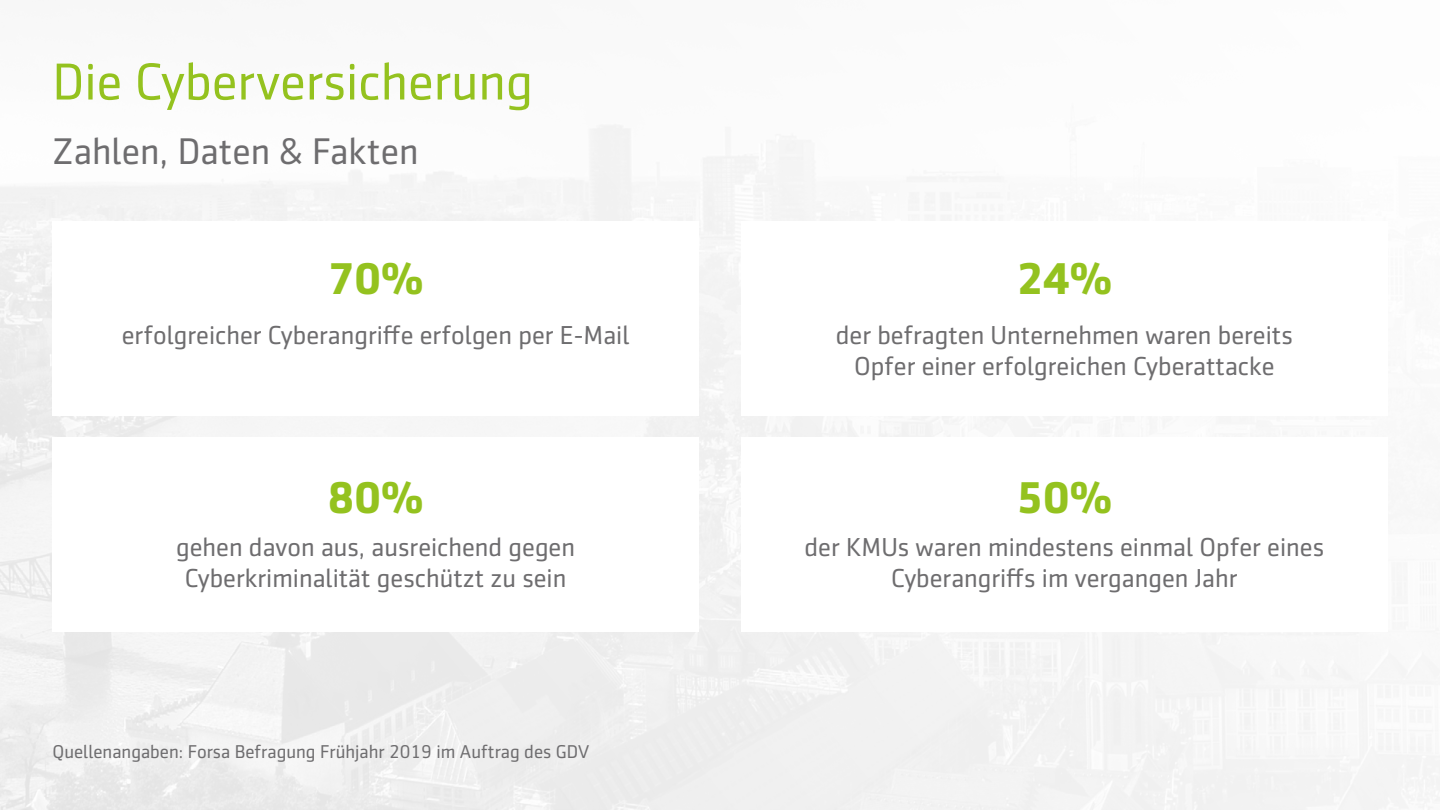
<style>
.page{position:relative;width:1440px;height:810px;background:#fff}
.page>*{position:absolute;margin:0;border:0;box-sizing:border-box;transform-origin:0 0}
.t1{font:52.5px "Sentico Sans DT";color:#94c21f}
.t2{font:700 45px "Sentico Sans DT";color:#94c21f}
.t3{font:37.5px "Sentico Sans DT";color:#6e6d6f}
.t4{font:26.25px/31.5px "Sentico Sans DT";color:#6e6d6f;text-align:center}
.t5{font:18.75px "Sentico Sans DT";color:#6e6d6f}
</style>
<div class="page">
<h1 class="t1" style="left:52px;top:53px;width:482px">Die Cyberversicherung</h1>
<h3 class="t3" style="left:52px;top:131px;width:368px">Zahlen, Daten &amp; Fakten</h3>
<h2 class="t2" style="left:328px;top:253px;width:97px">70%</h2>
<p class="t4" style="left:122px;top:319px;width:509px">erfolgreicher Cyberangriffe erfolgen per E-Mail</p>
<h2 class="t2" style="left:328px;top:472px;width:97px">80%</h2>
<p class="t4" style="left:176px;top:531px;width:400px">gehen davon aus, ausreichend gegen<br>Cyberkriminalität geschützt zu sein</p>
<p class="t5" style="left:52px;top:741px;width:538px">Quellenangaben: Forsa Befragung Frühjahr 2019 im Auftrag des GDV</p>
<h2 class="t2" style="left:1017px;top:253px;width:97px">24%</h2>
<p class="t4" style="left:836px;top:319px;width:458px">der befragten Unternehmen waren bereits<br>Opfer einer erfolgreichen Cyberattacke</p>
<h2 class="t2" style="left:1017px;top:472px;width:97px">50%</h2>
<p class="t4" style="left:805px;top:531px;width:521px">der KMUs waren mindestens einmal Opfer eines<br>Cyberangriffs im vergangen Jahr</p>
</div>
